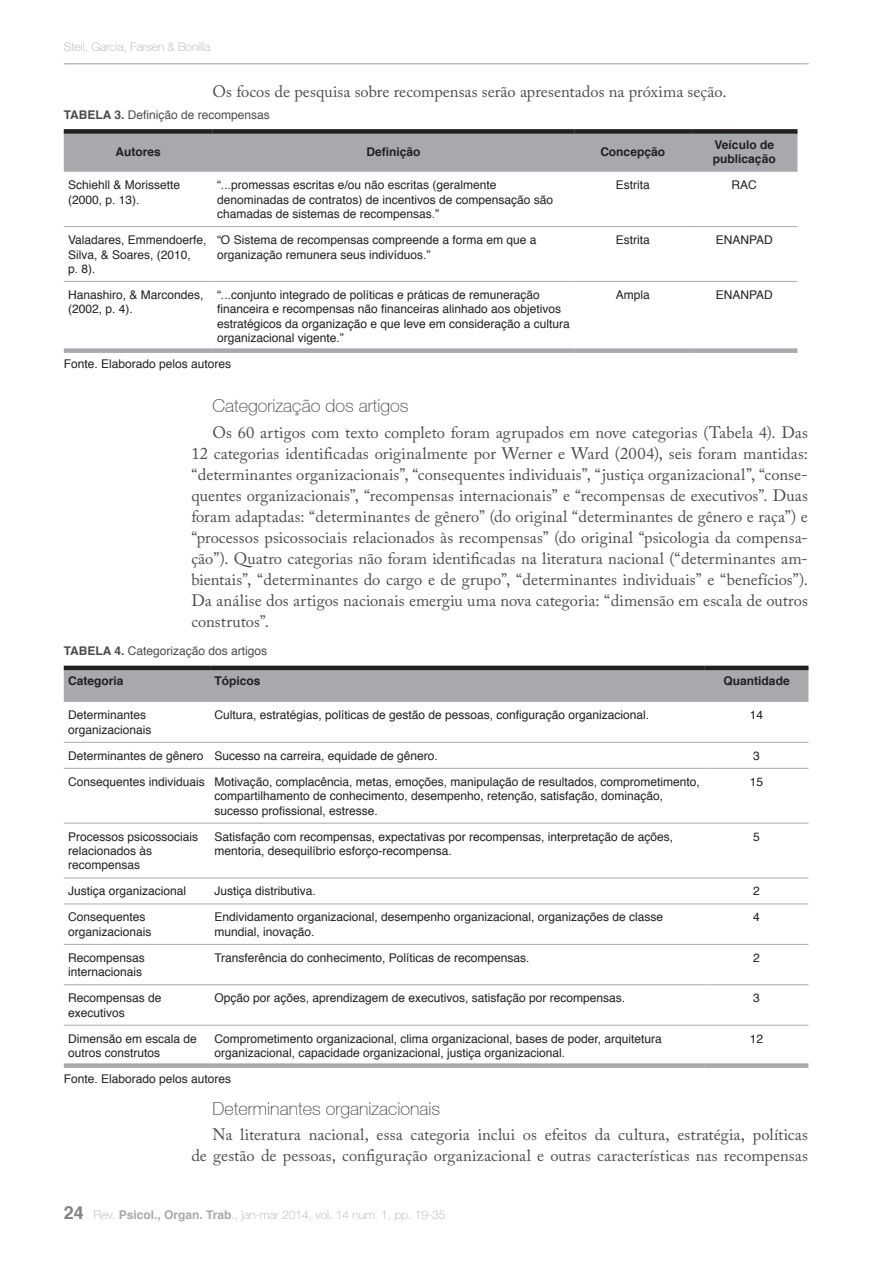
<style>
.page{position:relative;width:893px;height:1263px;background:#fff}
.page>*{position:absolute;margin:0;border:0;box-sizing:border-box;transform-origin:0 0}
.Título_2{font:100 18px "Helvetica 35";color:#3e3e3f}
.Corpo{font:16.5px/21px "Adobe Caslon Pro";color:#4b4c4d;text-align:justify}
.No_Spacing{font:12px/14.4px "Helvetica";color:#231f20}
.t1{font:100 12px "Helvetica 35";color:#a8a9ad}
.t2{font:700 12px/14.4px "Helvetica";color:#231f20}
.Título_Elemento{font:12px "Helvetica";color:#4b4c4d}
.s1{font-weight:700}
.s2{font-family:"Helvetica";font-weight:700;font-size:18px;color:#808285}
.s3{font-family:"Helvetica";font-weight:700}
</style>
<div class="page">
<svg style="left:64px;top:63px;width:744px;height:1px"></svg>
<div style="left:64px;top:134px;width:733px;height:38px;background:#a8a9ad"></div>
<div style="left:64px;top:129px;width:149px;height:5px;background:#231f20"></div>
<div style="left:213px;top:129px;width:361px;height:5px;background:#231f20"></div>
<div style="left:574px;top:129px;width:117px;height:5px;background:#231f20"></div>
<div style="left:691px;top:129px;width:106px;height:5px;background:#231f20"></div>
<hr style="left:64px;top:226px;width:149px;height:1px;background:#a8a9ad">
<hr style="left:213px;top:226px;width:361px;height:1px;background:#a8a9ad">
<hr style="left:574px;top:226px;width:117px;height:1px;background:#a8a9ad">
<hr style="left:691px;top:226px;width:106px;height:1px;background:#a8a9ad">
<hr style="left:64px;top:281px;width:149px;height:1px;background:#a8a9ad">
<hr style="left:213px;top:281px;width:361px;height:1px;background:#a8a9ad">
<hr style="left:574px;top:281px;width:117px;height:1px;background:#a8a9ad">
<hr style="left:691px;top:281px;width:106px;height:1px;background:#a8a9ad">
<div style="left:64px;top:348px;width:149px;height:5px;background:#a8a9ad"></div>
<div style="left:213px;top:348px;width:361px;height:5px;background:#a8a9ad"></div>
<div style="left:574px;top:348px;width:117px;height:5px;background:#a8a9ad"></div>
<div style="left:691px;top:348px;width:106px;height:5px;background:#a8a9ad"></div>
<div style="left:64px;top:670px;width:744px;height:32px;background:#a8a9ad"></div>
<hr style="left:64px;top:742px;width:146px;height:1px;background:#a8a9ad">
<hr style="left:210px;top:742px;width:495px;height:1px;background:#a8a9ad">
<hr style="left:705px;top:742px;width:103px;height:1px;background:#a8a9ad">
<hr style="left:64px;top:768px;width:146px;height:1px;background:#a8a9ad">
<hr style="left:210px;top:768px;width:495px;height:1px;background:#a8a9ad">
<hr style="left:705px;top:768px;width:103px;height:1px;background:#a8a9ad">
<hr style="left:64px;top:823px;width:146px;height:1px;background:#a8a9ad">
<hr style="left:210px;top:823px;width:495px;height:1px;background:#a8a9ad">
<hr style="left:705px;top:823px;width:103px;height:1px;background:#a8a9ad">
<hr style="left:64px;top:877px;width:146px;height:1px;background:#a8a9ad">
<hr style="left:210px;top:877px;width:495px;height:1px;background:#a8a9ad">
<hr style="left:705px;top:877px;width:103px;height:1px;background:#a8a9ad">
<hr style="left:64px;top:903px;width:146px;height:1px;background:#a8a9ad">
<hr style="left:210px;top:903px;width:495px;height:1px;background:#a8a9ad">
<hr style="left:705px;top:903px;width:103px;height:1px;background:#a8a9ad">
<hr style="left:64px;top:944px;width:146px;height:1px;background:#a8a9ad">
<hr style="left:210px;top:944px;width:495px;height:1px;background:#a8a9ad">
<hr style="left:705px;top:944px;width:103px;height:1px;background:#a8a9ad">
<hr style="left:64px;top:984px;width:146px;height:1px;background:#a8a9ad">
<hr style="left:210px;top:984px;width:495px;height:1px;background:#a8a9ad">
<hr style="left:705px;top:984px;width:103px;height:1px;background:#a8a9ad">
<hr style="left:64px;top:1025px;width:146px;height:1px;background:#a8a9ad">
<hr style="left:210px;top:1025px;width:495px;height:1px;background:#a8a9ad">
<hr style="left:705px;top:1025px;width:103px;height:1px;background:#a8a9ad">
<hr style="left:64px;top:666px;width:146px;height:4px;background:#231f20">
<hr style="left:210px;top:666px;width:495px;height:4px;background:#231f20">
<hr style="left:705px;top:666px;width:103px;height:4px;background:#231f20">
<div style="left:64px;top:1063px;width:146px;height:5px;background:#a8a9ad"></div>
<div style="left:210px;top:1063px;width:495px;height:5px;background:#a8a9ad"></div>
<div style="left:705px;top:1063px;width:103px;height:5px;background:#a8a9ad"></div>
<p class="t1" style="left:64px;top:40px;width:148px">Steil, Garcia, Farsen &amp; Bonilla</p>
<p class="Corpo" style="left:213px;top:81px;width:516px">Os focos de pesquisa sobre recompensas serão apresentados na próxima seção.</p>
<p class="Título_Elemento" style="left:64px;top:105px;width:208px"><span class="s1">TABELA 3.</span> Definição de recompensas</p>
<p class="t2" style="left:116px;top:145px;width:47px">Autores</p>
<p class="t2" style="left:366px;top:145px;width:56px">Definição</p>
<p class="t2" style="left:600px;top:145px;width:66px">Concepção</p>
<p class="t2" style="left:713px;top:138px;width:64px">Veículo de publicação</p>
<p class="No_Spacing" style="left:68px;top:178px;width:114px">Schiehll &amp; Morissette (2000, p. 13).</p>
<p class="No_Spacing" style="left:217px;top:178px;width:338px">“...promessas escritas e/ou não escritas (geralmente denominadas de contratos) de incentivos de compensação são chamadas de sistemas de recompensas.”</p>
<p class="No_Spacing" style="left:616px;top:178px;width:36px">Estrita</p>
<p class="No_Spacing" style="left:732px;top:178px;width:27px">RAC</p>
<p class="No_Spacing" style="left:68px;top:233px;width:140px">Valadares, Emmendoerfe,<br>Silva, &amp; Soares, (2010,<br>p. 8).</p>
<p class="No_Spacing" style="left:217px;top:233px;width:321px">“O Sistema de recompensas compreende a forma em que a organização remunera seus indivíduos.”</p>
<p class="No_Spacing" style="left:616px;top:233px;width:36px">Estrita</p>
<p class="No_Spacing" style="left:716px;top:233px;width:59px">ENANPAD</p>
<p class="No_Spacing" style="left:68px;top:288px;width:137px">Hanashiro, &amp; Marcondes, (2002, p. 4).</p>
<p class="No_Spacing" style="left:217px;top:288px;width:354px">“...conjunto integrado de políticas e práticas de remuneração financeira e recompensas não financeiras alinhado aos objetivos estratégicos da organização e que leve em consideração a cultura organizacional vigente.”</p>
<p class="No_Spacing" style="left:616px;top:288px;width:36px">Ampla</p>
<p class="No_Spacing" style="left:716px;top:288px;width:59px">ENANPAD</p>
<p class="No_Spacing" style="left:64px;top:357px;width:169px">Fonte. Elaborado pelos autores</p>
<p class="Título_2" style="left:213px;top:396px;width:197px">Categorização dos artigos</p>
<p class="Corpo" style="left:191px;top:421px;width:618px;text-indent:21px">Os 60 artigos com texto completo foram agrupados em nove categorias (Tabela 4). Das 12 categorias identificadas originalmente por Werner e Ward (2004), seis foram mantidas: “determinantes organizacionais”, “consequentes individuais”, “justiça organizacional”, “conse&shy;quentes organizacionais”, “recompensas internacionais” e “recompensas de executivos”. Duas foram adaptadas: “determinantes de gênero” (do original “determinantes de gênero e raça”) e “processos psicossociais relacionados às recompensas” (do original “psicologia da compensa&shy;ção”). Quatro categorias não foram identificadas na literatura nacional (“determinantes am&shy;bientais”, “determinantes do cargo e de grupo”, “determinantes individuais” e “benefícios”).<br>Da análise dos artigos nacionais emergiu uma nova categoria: “dimensão em escala de outros construtos”.</p>
<p class="Título_Elemento" style="left:64px;top:642px;width:205px"><span class="s1">TABELA 4.</span> Categorização dos artigos</p>
<p class="t2" style="left:68px;top:674px;width:57px">Categoria</p>
<p class="t2" style="left:214px;top:674px;width:48px">Tópicos</p>
<p class="t2" style="left:724px;top:674px;width:68px">Quantidade</p>
<p class="No_Spacing" style="left:68px;top:708px;width:85px">Determinantes organizacionais</p>
<p class="No_Spacing" style="left:214px;top:708px;width:436px">Cultura, estratégias, políticas de gestão de pessoas, configuração organizacional.</p>
<p class="No_Spacing" style="left:750px;top:708px;width:15px">14</p>
<p class="No_Spacing" style="left:68px;top:749px;width:137px">Determinantes de gênero</p>
<p class="No_Spacing" style="left:214px;top:749px;width:225px">Sucesso na carreira, equidade de gênero.</p>
<p class="No_Spacing" style="left:753px;top:749px;width:8px">3</p>
<p class="No_Spacing" style="left:68px;top:775px;width:138px">Consequentes individuais</p>
<p class="No_Spacing" style="left:214px;top:775px;width:487px">Motivação, complacência, metas, emoções, manipulação de resultados, comprometimento, compartilhamento de conhecimento, desempenho, retenção, satisfação, dominação, sucesso profissional, estresse.</p>
<p class="No_Spacing" style="left:750px;top:775px;width:15px">15</p>
<p class="No_Spacing" style="left:68px;top:829px;width:132px">Processos psicossociais relacionados às recompensas</p>
<p class="No_Spacing" style="left:214px;top:829px;width:460px">Satisfação com recompensas, expectativas por recompensas, interpretação de ações, mentoria, desequilíbrio esforço-recompensa.</p>
<p class="No_Spacing" style="left:753px;top:829px;width:8px">5</p>
<p class="No_Spacing" style="left:68px;top:884px;width:120px">Justiça organizacional</p>
<p class="No_Spacing" style="left:214px;top:884px;width:103px">Justiça distributiva.</p>
<p class="No_Spacing" style="left:753px;top:884px;width:8px">2</p>
<p class="No_Spacing" style="left:68px;top:910px;width:85px">Consequentes organizacionais</p>
<p class="No_Spacing" style="left:214px;top:910px;width:450px">Endividamento organizacional, desempenho organizacional, organizações de classe mundial, inovação.</p>
<p class="No_Spacing" style="left:753px;top:910px;width:8px">4</p>
<p class="No_Spacing" style="left:68px;top:951px;width:78px">Recompensas internacionais</p>
<p class="No_Spacing" style="left:214px;top:951px;width:317px">Transferência do conhecimento, Políticas de recompensas.</p>
<p class="No_Spacing" style="left:753px;top:951px;width:8px">2</p>
<p class="No_Spacing" style="left:68px;top:991px;width:95px">Recompensas de executivos</p>
<p class="No_Spacing" style="left:214px;top:991px;width:412px">Opção por ações, aprendizagem de executivos, satisfação por recompensas.</p>
<p class="No_Spacing" style="left:753px;top:991px;width:8px">3</p>
<p class="No_Spacing" style="left:68px;top:1032px;width:130px">Dimensão em escala de outros construtos</p>
<p class="No_Spacing" style="left:214px;top:1032px;width:449px">Comprometimento organizacional, clima organizacional, bases de poder, arquitetura organizacional, capacidade organizacional, justiça organizacional.</p>
<p class="No_Spacing" style="left:750px;top:1032px;width:15px">12</p>
<p class="No_Spacing" style="left:64px;top:1072px;width:169px">Fonte. Elaborado pelos autores</p>
<p class="Título_2" style="left:213px;top:1098px;width:229px">Determinantes organizacionais</p>
<p class="Corpo" style="left:191px;top:1124px;width:618px;text-align:right">Na literatura nacional, essa categoria inclui os efeitos da cultura, estratégia, políticas<br>de gestão de pessoas, configuração organizacional e outras características nas recompensas</p>
<p class="t1" style="left:64px;top:1207px;width:383px"><span class="s2">24</span> Rev. <span class="s3">Psicol., Organ. Trab</span>., jan-mar 2014, vol. 14 num. 1, pp. 19-35</p>
</div>
